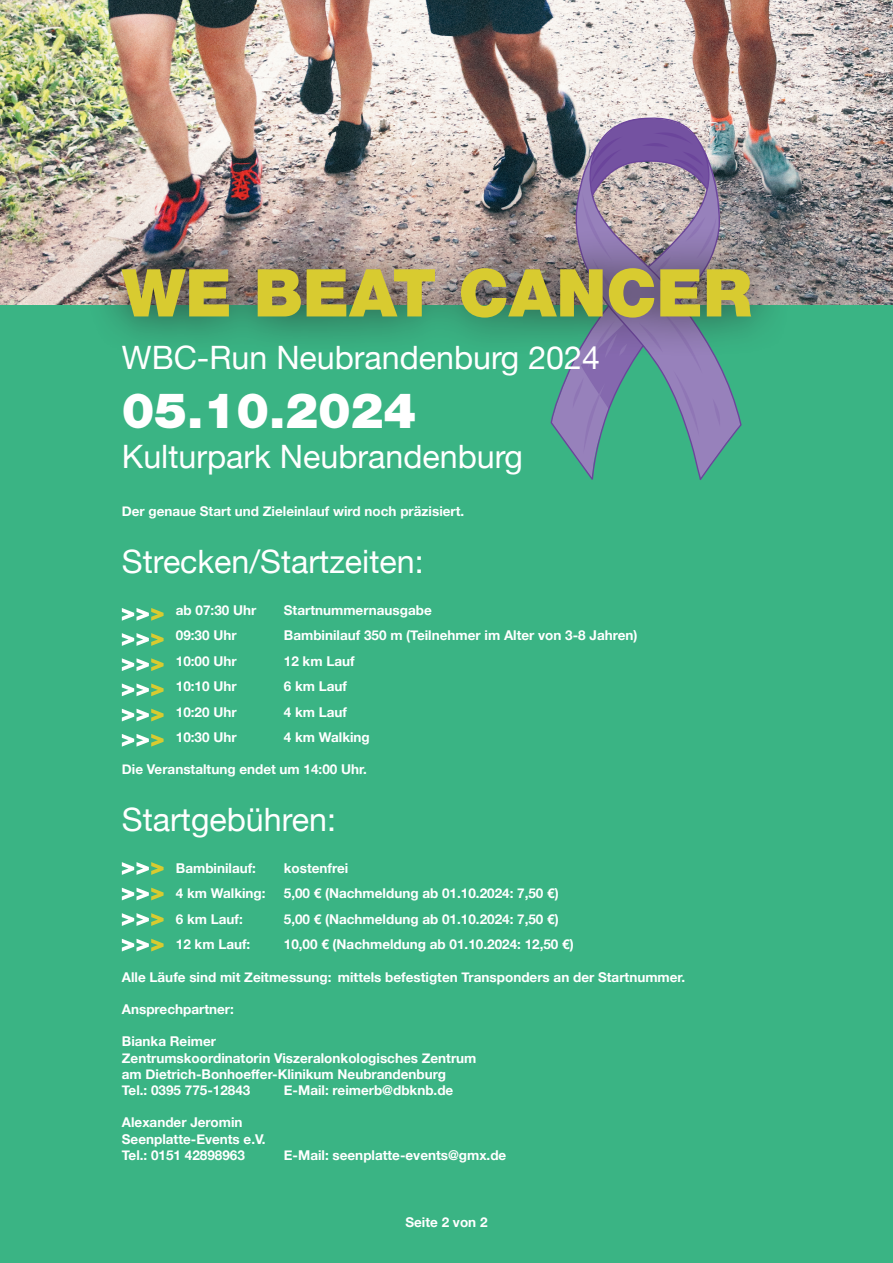
<style>
.page{position:relative;width:893px;height:1263px;background:#fff}
.page>*{position:absolute;margin:0;border:0;box-sizing:border-box;transform-origin:0 0}
.t1{font:900 66px "Helvetica Neue LT Std";color:#d8cb30}
.t2{font:900 49.05px "Helvetica Neue LT Std";color:#fff}
.t3{font:32.25px "Helvetica Neue";color:#fff}
.t4{font:700 13.5px/16.2px "Helvetica Neue";color:#fff}
</style>
<div class="page">
<img style="left:0;top:0;width:893px;height:306px">
<div style="left:0;top:306px;width:893px;height:957px;background:#3ab484"></div>
<svg style="left:551px;top:116px;width:191px;height:364px"></svg>
<div style="left:83px;top:227px;width:708px;height:131px;background:#231f20;opacity:.8"></div>
<svg style="left:122px;top:608px;width:42px;height:13px"></svg>
<svg style="left:122px;top:658px;width:42px;height:13px"></svg>
<svg style="left:122px;top:862px;width:42px;height:13px"></svg>
<svg style="left:122px;top:709px;width:42px;height:12px"></svg>
<svg style="left:122px;top:913px;width:42px;height:13px"></svg>
<svg style="left:122px;top:633px;width:42px;height:13px"></svg>
<svg style="left:122px;top:683px;width:42px;height:13px"></svg>
<svg style="left:122px;top:888px;width:42px;height:12px"></svg>
<svg style="left:122px;top:734px;width:42px;height:13px"></svg>
<svg style="left:122px;top:939px;width:42px;height:12px"></svg>
<h1 class="t1" style="left:122px;top:254px;width:632px">WE BEAT CANCER</h1>
<h3 class="t3" style="left:122px;top:334px;width:480px">WBC-Run Neubrandenburg 2024</h3>
<h2 class="t2" style="left:122px;top:381px;width:296px">05.10.2024</h2>
<h3 class="t3" style="left:122px;top:433px;width:403px">Kulturpark Neubrandenburg</h3>
<p class="t4" style="left:122px;top:504px;width:344px">Der genaue Start und Zieleinlauf wird noch präzisiert.</p>
<h3 class="t3" style="left:122px;top:538px;width:303px">Strecken/Startzeiten:</h3>
<p class="t4" style="left:176px;top:602px;width:82px">ab 07:30 Uhr</p>
<p class="t4" style="left:284px;top:602px;width:149px">Startnummernausgabe</p>
<p class="t4" style="left:176px;top:627px;width:62px">09:30 Uhr</p>
<p class="t4" style="left:284px;top:627px;width:355px">Bambinilauf 350 m (Teilnehmer im Alter von 3-8 Jahren)</p>
<p class="t4" style="left:176px;top:653px;width:62px">10:00 Uhr</p>
<p class="t4" style="left:284px;top:653px;width:72px">12 km Lauf</p>
<p class="t4" style="left:176px;top:678px;width:62px">10:10 Uhr</p>
<p class="t4" style="left:284px;top:678px;width:65px">6 km Lauf</p>
<p class="t4" style="left:176px;top:704px;width:62px">10:20 Uhr</p>
<p class="t4" style="left:284px;top:704px;width:65px">4 km Lauf</p>
<p class="t4" style="left:176px;top:729px;width:62px">10:30 Uhr</p>
<p class="t4" style="left:284px;top:729px;width:87px">4 km Walking</p>
<p class="t4" style="left:122px;top:762px;width:247px">Die Veranstaltung endet um 14:00 Uhr.</p>
<h3 class="t3" style="left:122px;top:796px;width:216px">Startgebühren:</h3>
<p class="t4" style="left:176px;top:860px;width:82px">Bambinilauf:</p>
<p class="t4" style="left:284px;top:860px;width:66px">kostenfrei</p>
<p class="t4" style="left:176px;top:885px;width:91px">4 km Walking:</p>
<p class="t4" style="left:284px;top:885px;width:276px">5,00 € (Nachmeldung ab 01.10.2024: 7,50 €)</p>
<p class="t4" style="left:176px;top:911px;width:69px">6 km Lauf:</p>
<p class="t4" style="left:284px;top:911px;width:276px">5,00 € (Nachmeldung ab 01.10.2024: 7,50 €)</p>
<p class="t4" style="left:176px;top:936px;width:76px">12 km Lauf:</p>
<p class="t4" style="left:284px;top:936px;width:291px">10,00 € (Nachmeldung ab 01.10.2024: 12,50 €)</p>
<p class="t4" style="left:122px;top:969px;width:565px">Alle Läufe sind mit Zeitmessung: mittels befestigten Transponders an der Startnummer.</p>
<p class="t4" style="left:122px;top:1001px;width:114px">Ansprechpartner:</p>
<p class="t4" style="left:122px;top:1034px;width:356px">Bianka Reimer<br>Zentrumskoordinatorin Viszeralonkologisches Zentrum am Dietrich-Bonhoeffer-Klinikum Neubrandenburg<br>Tel.: 0395 775-12843</p>
<p class="t4" style="left:284px;top:1082px;width:171px">E-Mail: reimerb@dbknb.de</p>
<p class="t4" style="left:122px;top:1115px;width:145px">Alexander Jeromin<br>Seenplatte-Events e.V.<br>Tel.: 0151 42898963</p>
<p class="t4" style="left:284px;top:1147px;width:224px">E-Mail: seenplatte-events@gmx.de</p>
<p class="t4" style="left:405px;top:1215px;width:84px">Seite 2 von 2</p>
</div>
